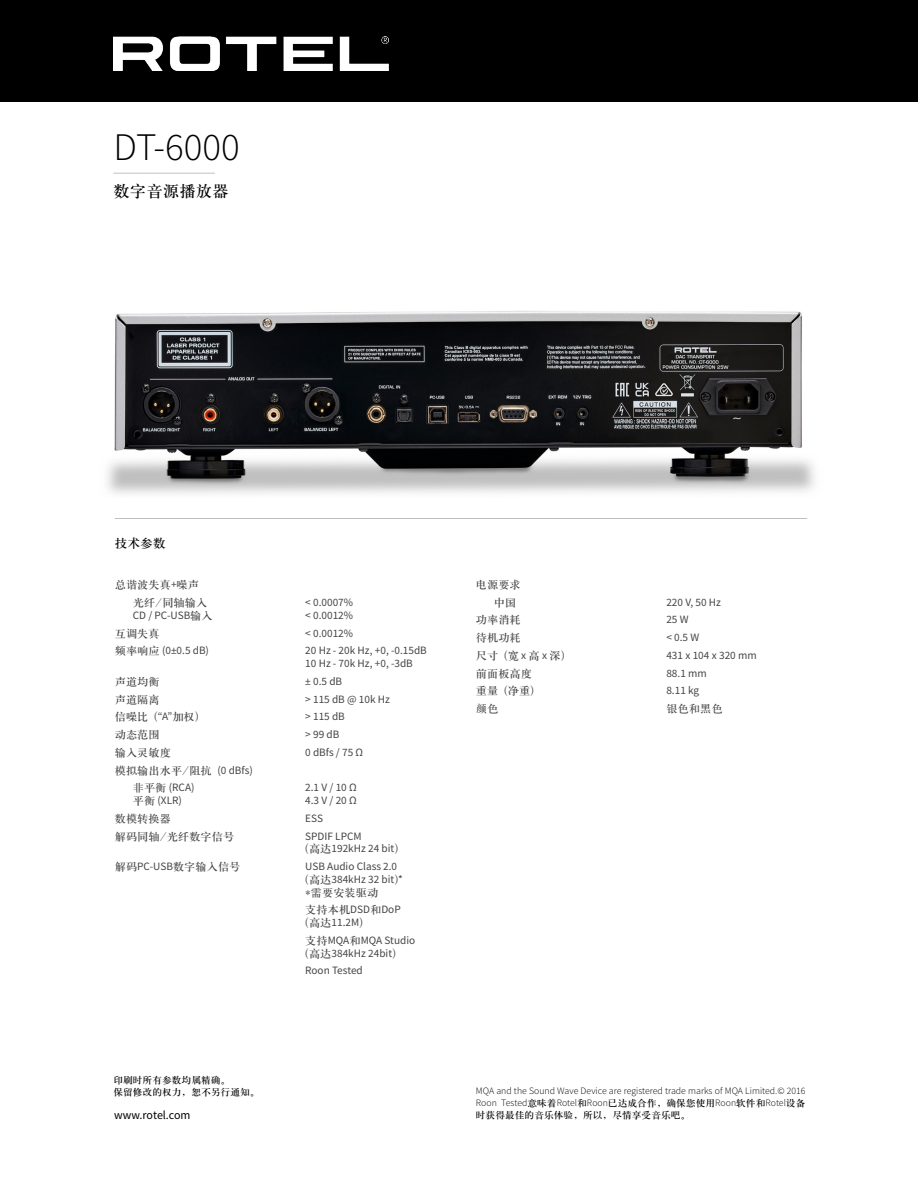
<style>
.page{position:relative;width:918px;height:1188px;background:#fff}
.page>*{position:absolute;margin:0;border:0;box-sizing:border-box;transform-origin:0 0}
.t1{font:300 39px "Source Sans Pro";color:#000}
.t2{font:16.5px "H Ya 3 gj";color:#000}
.body_copy{font:12.75px "H Ya 3 gj";color:#000}
.body_copy-2{font:12px "Source Sans Variable";letter-spacing:-.005em;color:#000}
.Specs{font:11.25px/12.8px "Source Sans Variable";color:#464444}
.Specs-2{font:11.25px "H Ya 3 gj";color:#464444}
.body_copy-3{font:300 9.75px/12.3px "Source Sans Pro";color:#000;text-align:justify}
.body_copy-4{font:9.75px "H Ya 3 gj";color:#000}
.s1{font-family:"Source Sans Variable"}
.s2{font-family:"H Ya 3 gj"}
.s3{font-family:"H Ya 3 gj";font-weight:400}
</style>
<div class="page">
<hr style="left:113px;top:173px;width:102px;height:1px;background:#bfc0c1">
<div style="left:0;top:0;width:918px;height:102px;background:#000"></div>
<img style="left:113px;top:37px;width:275px;height:34px">
<hr style="left:115px;top:518px;width:692px;height:1px;background:#bfc0c1">
<img style="left:107px;top:311px;width:708px;height:183px">
<p class="t1" style="left:113px;top:123px;width:128px">DT-6000</p>
<p class="t2" style="left:113px;top:183px;width:117px">数字音源播放器</p>
<p class="body_copy" style="left:115px;top:537px;width:52px">技术参数</p>
<p class="Specs-2" style="left:115px;top:579px;width:86px">总谐波失真<span class="s1">+</span>噪声</p>
<p class="Specs-2" style="left:133px;top:597px;width:76px">光纤/同轴输入</p>
<p class="Specs" style="left:305px;top:596px;width:49px">&lt; 0.0007%</p>
<p class="Specs" style="left:133px;top:609px;width:82px">CD / PC-USB<span class="s2">输入</span></p>
<p class="Specs" style="left:305px;top:609px;width:49px">&lt; 0.0012%</p>
<p class="Specs-2" style="left:115px;top:628px;width:46px">互调失真</p>
<p class="Specs" style="left:305px;top:627px;width:49px">&lt; 0.0012%</p>
<p class="Specs" style="left:115px;top:644px;width:96px"><span class="s2">频率响应</span> (0±0.5 dB)</p>
<p class="Specs" style="left:305px;top:644px;width:123px">20 Hz - 20k Hz, +0, -0.15dB<br>10 Hz - 70k Hz, +0, -3dB</p>
<p class="Specs-2" style="left:115px;top:676px;width:46px">声道均衡</p>
<p class="Specs" style="left:305px;top:675px;width:38px">± 0.5 dB</p>
<p class="Specs-2" style="left:115px;top:694px;width:46px">声道隔离</p>
<p class="Specs" style="left:305px;top:693px;width:86px">&gt; 115 dB @ 10k Hz</p>
<p class="Specs-2" style="left:115px;top:711px;width:85px">信噪比 (<span class="s1">“A”</span>加权)</p>
<p class="Specs" style="left:305px;top:710px;width:41px">&gt; 115 dB</p>
<p class="Specs-2" style="left:115px;top:729px;width:46px">动态范围</p>
<p class="Specs" style="left:305px;top:728px;width:36px">&gt; 99 dB</p>
<p class="Specs-2" style="left:115px;top:747px;width:58px">输入灵敏度</p>
<p class="Specs" style="left:305px;top:746px;width:59px">0 dBfs / 75 Ω</p>
<p class="Specs-2" style="left:115px;top:765px;width:140px">模拟输出水平/阻抗 <span class="s1">(0 dBfs)</span></p>
<p class="Specs" style="left:133px;top:781px;width:63px"><span class="s2">非平衡</span> (RCA)</p>
<p class="Specs" style="left:305px;top:781px;width:53px">2.1 V / 10 Ω</p>
<p class="Specs" style="left:133px;top:794px;width:51px"><span class="s2">平衡</span> (XLR)</p>
<p class="Specs" style="left:305px;top:794px;width:53px">4.3 V / 20 Ω</p>
<p class="Specs-2" style="left:115px;top:813px;width:58px">数模转换器</p>
<p class="Specs" style="left:305px;top:812px;width:19px">ESS</p>
<p class="Specs-2" style="left:115px;top:831px;width:121px">解码同轴/光纤数字信号</p>
<p class="Specs" style="left:305px;top:830px;width:94px">SPDIF LPCM<br><span class="s2">(高达</span>192kHz 24 bit<span class="s2">)</span></p>
<p class="Specs-2" style="left:115px;top:861px;width:127px">解码<span class="s1">PC-USB</span>数字输入信号</p>
<p class="Specs" style="left:305px;top:860px;width:99px">USB Audio Class 2.0 <span class="s2">(高达</span>384kHz 32 bit<span class="s2">)</span>* <span class="s2">*需要安装驱动</span></p>
<p class="Specs" style="left:305px;top:903px;width:97px"><span class="s2">支持本机</span>DSD<span class="s2">和</span>DoP <span class="s2">(高达</span>11.2M<span class="s2">)</span></p>
<p class="Specs" style="left:305px;top:934px;width:111px"><span class="s2">支持</span>MQA<span class="s2">和</span>MQA Studio <span class="s2">(高达</span>384kHz 24bit<span class="s2">)</span></p>
<p class="Specs" style="left:305px;top:964px;width:59px">Roon Tested</p>
<p class="Specs-2" style="left:476px;top:579px;width:46px">电源要求</p>
<p class="Specs-2" style="left:494px;top:597px;width:24px">中国</p>
<p class="Specs" style="left:666px;top:596px;width:56px">220 V, 50 Hz</p>
<p class="Specs-2" style="left:476px;top:614px;width:46px">功率消耗</p>
<p class="Specs" style="left:666px;top:613px;width:24px">25 W</p>
<p class="Specs-2" style="left:476px;top:632px;width:46px">待机功耗</p>
<p class="Specs" style="left:666px;top:631px;width:34px">&lt; 0.5 W</p>
<p class="Specs-2" style="left:476px;top:650px;width:90px">尺寸 (宽 <span class="s1">x</span> 高 <span class="s1">x</span> 深)</p>
<p class="Specs" style="left:666px;top:649px;width:92px">431 x 104 x 320 mm</p>
<p class="Specs-2" style="left:476px;top:668px;width:58px">前面板高度</p>
<p class="Specs" style="left:666px;top:667px;width:42px">88.1 mm</p>
<p class="Specs-2" style="left:476px;top:685px;width:60px">重量 (净重)</p>
<p class="Specs" style="left:666px;top:684px;width:34px">8.11 kg</p>
<p class="Specs-2" style="left:476px;top:703px;width:24px">颜色</p>
<p class="Specs-2" style="left:666px;top:703px;width:58px">银色和黑色</p>
<p class="body_copy-4" style="left:113px;top:1075px;width:119px">印刷时所有参数均属精确。</p>
<p class="body_copy-4" style="left:113px;top:1087px;width:148px">保留修改的权力，恕不另行通知。</p>
<p class="body_copy-3" style="left:476px;top:1084px;width:331px">MQA and the Sound Wave Device are registered trade marks of MQA Limited.© 2016<br>Roon Tested<span class="s3">意味着</span>Rotel<span class="s3">和</span>Roon<span class="s3">已达成合作，确保您使用</span>Roon<span class="s3">软件和</span>Rotel<span class="s3">设备时获得最佳的音乐体验，所以，尽情享受音乐吧。</span></p>
<p class="body_copy-2" style="left:114px;top:1108px;width:78px">www.rotel.com</p>
</div>
